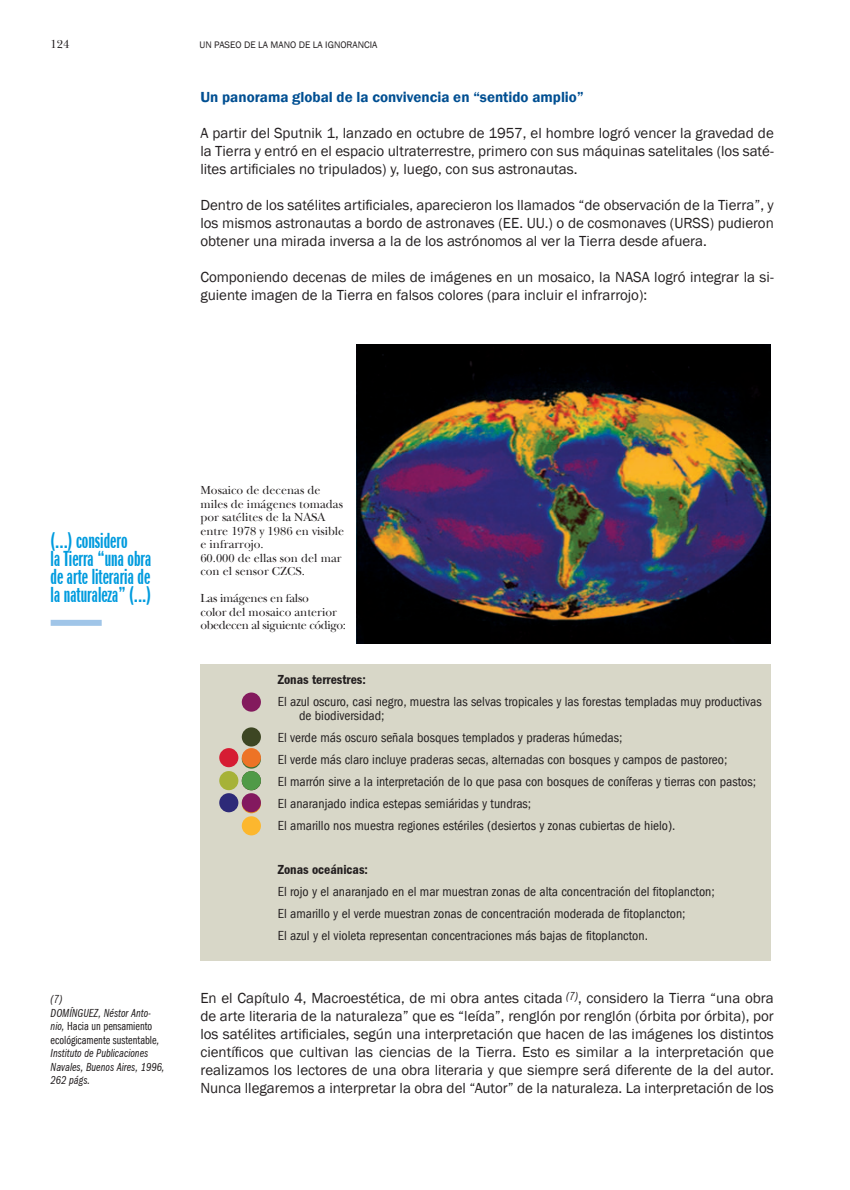
<style>
.page{position:relative;width:850px;height:1190px;background:#fff}
.page>*{position:absolute;margin:0;border:0;box-sizing:border-box;transform-origin:0 0}
.t1{font:22.5px/18px "Franklin Gothic Demi X Cmpr";color:#009bde}
.t2{font:15px/18px "Franklin Gothic";color:#231f20;text-align:justify}
.t3{font:600 15px "Franklin Gothic";color:#004f92}
.t4{font:condensed 13.5px/22px "Franklin Gothic";color:#231f20}
.t5{font:600 condensed 13.5px "Franklin Gothic";color:#231f20}
.t6{font:12px/13.5px "New Baskerville";color:#231f20}
.t7{font:12px/13.5px "Frank Got Boo Cmp Ita";color:#231f20}
.t8{font:12px/13.5px "New Baskerville";letter-spacing:-.02em;color:#231f20}
.t9{font:12px/13.5px "Franklin Gothic Book Cmpr";color:#231f20}
.t10{font:9.75px "Franklin Gothic";color:#231f20}
.s1{font-family:"Frank Got Boo Cmp Ita"}
</style>
<div class="page">
<div style="left:200px;top:663px;width:570px;height:297px;background:#d8d7c8"></div>
<div style="left:51px;top:620px;width:51px;height:6px;background:#a0c5e8"></div>
<img style="left:357px;top:344px;width:414px;height:299px">
<div style="left:242px;top:692px;width:19px;height:20px;background:#831a5d;border-radius:50%"></div>
<div style="left:242px;top:727px;width:19px;height:19px;background:#3d4623;border-radius:50%"></div>
<svg style="left:242px;top:749px;width:19px;height:20px"></svg>
<div style="left:242px;top:748px;width:19px;height:19px;background:#ed7326;border-radius:50%"></div>
<div style="left:219px;top:748px;width:19px;height:19px;background:#d61c33;border-radius:50%"></div>
<svg style="left:242px;top:794px;width:19px;height:19px"></svg>
<div style="left:242px;top:771px;width:19px;height:19px;background:#509a47;border-radius:50%"></div>
<div style="left:219px;top:771px;width:19px;height:19px;background:#a6b238;border-radius:50%"></div>
<div style="left:242px;top:816px;width:19px;height:19px;background:#fcb72e;border-radius:50%"></div>
<div style="left:242px;top:793px;width:19px;height:19px;background:#83195f;border-radius:50%"></div>
<div style="left:219px;top:793px;width:19px;height:19px;background:#2d2a78;border-radius:50%"></div>
<p class="t6" style="left:51px;top:38px;width:20px">124</p>
<p class="t10" style="left:199px;top:39px;width:179px">UN PASEO DE LA MANO DE LA IGNORANCIA</p>
<p class="t3" style="left:200px;top:88px;width:385px">Un panorama global de la convivencia en “sentido amplio”</p>
<p class="t2" style="left:200px;top:125px;width:575px">A partir del Sputnik 1, lanzado en octubre de 1957, el hombre logró vencer la gravedad de la Tierra y entró en el espacio ultraterrestre, primero con sus máquinas satelitales (los saté&shy;lites artificiales no tripulados) y, luego, con sus astronautas.</p>
<p class="t2" style="left:200px;top:197px;width:575px">Dentro de los satélites artificiales, aparecieron los llamados “de observación de la Tierra”, y los mismos astronautas a bordo de astronaves (EE. UU.) o de cosmonaves (URSS) pudieron obtener una mirada inversa a la de los astrónomos al ver la Tierra desde afuera.</p>
<p class="t2" style="left:200px;top:269px;width:575px">Componiendo decenas de miles de imágenes en un mosaico, la NASA logró integrar la si&shy;guiente imagen de la Tierra en falsos colores (para incluir el infrarrojo):</p>
<h1 class="t1" style="left:51px;top:532px;width:102px">(...) considero<br>la Tierra “una obra de arte literaria de la naturaleza” (...)</h1>
<p class="t7" style="left:51px;top:993px;width:102px">(7)<br>DOMÍNGUEZ, Néstor Anto-</p>
<p class="t9" style="left:51px;top:1020px;width:110px"><span class="s1">nio,</span> Hacia un pensamiento ecológicamente sustentable<span class="s1">,</span></p>
<p class="t7" style="left:51px;top:1047px;width:115px">Instituto de Publicaciones<br>Navales, Buenos Aires, 1996,<br>262 págs.</p>
<p class="t6" style="left:200px;top:483px;width:145px">Mosaico de decenas de miles de imágenes tomadas por satélites de la NASA entre 1978 y 1986 en visible e infrarrojo.<br>60.000 de ellas son del mar con el sensor CZCS.</p>
<p class="t8" style="left:200px;top:591px;width:147px">Las imágenes en falso<br>color del mosaico anterior obedecen al siguiente código:</p>
<p class="t5" style="left:278px;top:672px;width:90px">Zonas terrestres:</p>
<p class="t4" style="left:299px;top:695px;width:464px;line-height:13.5px;text-indent:-21px">El azul oscuro, casi negro, muestra las selvas tropicales y las forestas templadas muy productivas de biodiversidad;</p>
<p class="t4" style="left:278px;top:726px;width:479px">El verde más oscuro señala bosques templados y praderas húmedas;<br>El verde más claro incluye praderas secas, alternadas con bosques y campos de pastoreo;<br>El marrón sirve a la interpretación de lo que pasa con bosques de coníferas y tierras con pastos; El anaranjado indica estepas semiáridas y tundras;<br>El amarillo nos muestra regiones estériles (desiertos y zonas cubiertas de hielo).</p>
<p class="t5" style="left:278px;top:861px;width:92px">Zonas oceánicas:</p>
<p class="t4" style="left:278px;top:880px;width:438px">El rojo y el anaranjado en el mar muestran zonas de alta concentración del fitoplancton;<br>El amarillo y el verde muestran zonas de concentración moderada de fitoplancton;<br>El azul y el violeta representan concentraciones más bajas de fitoplancton.</p>
<p class="t2" style="left:200px;top:989px;width:575px">En el Capítulo 4, Macroestética, de mi obra antes citada <sup>(7)</sup>, considero la Tierra “una obra de arte literaria de la naturaleza” que es “leída”, renglón por renglón (órbita por órbita), por los satélites artificiales, según una interpretación que hacen de las imágenes los distintos científicos que cultivan las ciencias de la Tierra. Esto es similar a la interpretación que realizamos los lectores de una obra literaria y que siempre será diferente de la del autor.<br>Nunca llegaremos a interpretar la obra del “Autor” de la naturaleza. La interpretación de los</p>
</div>
